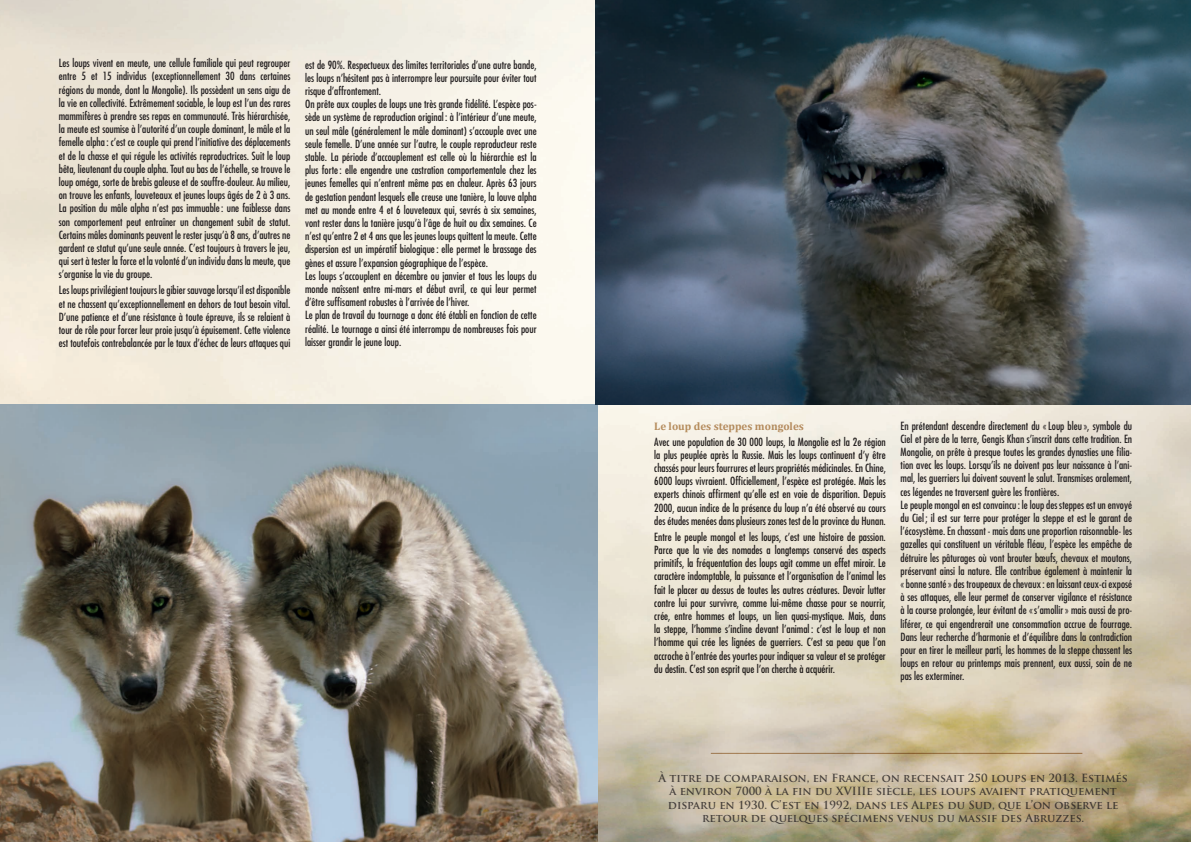
<style>
.page{position:relative;width:1191px;height:842px;background:#fff}
.page>*{position:absolute;margin:0;border:0;box-sizing:border-box;transform-origin:0 0}
.t1{font:condensed 11px/13.2px "Futura";color:#231f20;text-align:justify}
.t2{font:700 11px/13.2px "Trajan Pro";color:#231f20;text-align:center}
.t3{font:700 11px "Cambria";color:#bb9366}
</style>
<div class="page">
<img style="left:0;top:0;width:1191px;height:842px">
<img style="left:0;top:404px;width:597px;height:438px">
<img style="left:595px;top:0;width:596px;height:404px">
<hr style="left:711px;top:753px;width:371px;height:1px;background:#bb9366">
<p class="t1" style="left:59px;top:56px;width:233px">Les loups vivent en meute, une cellule familiale qui peut regrouper entre 5 et 15 individus (exceptionnellement 30 dans certaines régions du monde, dont la Mongolie). Ils possèdent un sens aigu de la vie en collectivité. Extrêmement sociable, le loup est l’un des rares mammifères à prendre ses repas en communauté. Très hiérarchisée, la meute est soumise à l’autorité d’un couple dominant, le mâle et la femelle alpha: c’est ce couple qui prend l’initiative des déplacements et de la chasse et qui régule les activités reproductrices. Suit le loup bêta, lieutenant du couple alpha. Tout au bas de l’échelle, se trouve le loup oméga, sorte de brebis galeuse et de souffre-douleur. Au milieu, on trouve les enfants, louveteaux et jeunes loups âgés de 2 à 3 ans.<br>La position du mâle alpha n’est pas immuable: une faiblesse dans son comportement peut entraîner un changement subit de statut.<br>Certains mâles dominants peuvent le rester jusqu’à 8 ans, d’autres ne gardent ce statut qu’une seule année. C’est toujours à travers le jeu, qui sert à tester la force et la volonté d’un individu dans la meute, que s’organise la vie du groupe.</p>
<p class="t1" style="left:59px;top:284px;width:233px">Les loups privilégient toujours le gibier sauvage lorsqu’il est disponible et ne chassent qu’exceptionnellement en dehors de tout besoin vital.<br>D’une patience et d’une résistance à toute épreuve, ils se relaient à tour de rôle pour forcer leur proie jusqu’à épuisement. Cette violence est toutefois contrebalancée par le taux d’échec de leurs attaques qui</p>
<p class="t1" style="left:305px;top:58px;width:233px">est de 90%. Respectueux des limites territoriales d’une autre bande, les loups n’hésitent pas à interrompre leur poursuite pour éviter tout risque d’affrontement.</p>
<p class="t1" style="left:305px;top:97px;width:233px">On prête aux couples de loups une très grande fidélité. L’espèce pos&shy;sède un système de reproduction original : à l’intérieur d’une meute, un seul mâle (généralement le mâle dominant) s’accouple avec une seule femelle. D’une année sur l’autre, le couple reproducteur reste stable. La période d’accouplement est celle où la hiérarchie est la plus forte: elle engendre une castration comportementale chez les jeunes femelles qui n’entrent même pas en chaleur. Après 63 jours de gestation pendant lesquels elle creuse une tanière, la louve alpha met au monde entre 4 et 6 louveteaux qui, sevrés à six semaines, vont rester dans la tanière jusqu’à l’âge de huit ou dix semaines. Ce n’est qu’entre 2 et 4 ans que les jeunes loups quittent la meute. Cette dispersion est un impératif biologique: elle permet le brassage des gènes et assure l’expansion géographique de l’espèce.</p>
<p class="t1" style="left:305px;top:269px;width:233px">Les loups s’accouplent en décembre ou janvier et tous les loups du monde naîssent entre mi-mars et début avril, ce qui leur permet d’être suffisament robustes à l’arrivée de l’hiver.</p>
<p class="t1" style="left:305px;top:309px;width:233px">Le plan de travail du tournage a donc été établi en fonction de cette réalité. Le tournage a ainsi été interrompu de nombreuses fois pour laisser grandir le jeune loup.</p>
<p class="t3" style="left:654px;top:418px;width:151px">Le loup des steppes mongoles</p>
<p class="t1" style="left:654px;top:435px;width:233px">Avec une population de 30 000 loups, la Mongolie est la 2e région la plus peuplée après la Russie. Mais les loups continuent d’y être chassés pour leurs fourrures et leurs propriétés médicinales. En Chine, 6000 loups vivraient. Officiellement, l’espèce est protégée. Mais les experts chinois affirment qu’elle est en voie de disparition. Depuis 2000, aucun indice de la présence du loup n’a été observé au cours des études menées dans plusieurs zones test de la province du Hunan.</p>
<p class="t1" style="left:654px;top:530px;width:233px">Entre le peuple mongol et les loups, c’est une histoire de passion.<br>Parce que la vie des nomades a longtemps conservé des aspects primitifs, la fréquentation des loups agit comme un effet miroir. Le caractère indomptable, la puissance et l’organisation de l’animal les fait le placer au dessus de toutes les autres créatures. Devoir lutter contre lui pour survivre, comme lui-même chasse pour se nourrir, crée, entre hommes et loups, un lien quasi-mystique. Mais, dans la steppe, l’homme s’incline devant l’animal : c’est le loup et non l’homme qui crée les lignées de guerriers. C’est sa peau que l’on accroche à l’entrée des yourtes pour indiquer sa valeur et se protéger du destin. C’est son esprit que l’on cherche à acquérir.</p>
<p class="t1" style="left:900px;top:419px;width:233px">En prétendant descendre directement du «Loup bleu», symbole du Ciel et père de la terre, Gengis Khan s’inscrit dans cette tradition. En Mongolie, on prête à presque toutes les grandes dynasties une filia&shy;tion avec les loups. Lorsqu’ils ne doivent pas leur naissance à l’ani&shy;mal, les guerriers lui doivent souvent le salut. Transmises oralement, ces légendes ne traversent guère les frontières.</p>
<p class="t1" style="left:900px;top:498px;width:233px">Le peuple mongol en est convaincu: le loup des steppes est un envoyé du Ciel ; il est sur terre pour protéger la steppe et est le garant de l’écosystème. En chassant - mais dans une proportion raisonnable- les gazelles qui constituent un véritable fléau, l’espèce les empêche de détruire les pâturages où vont brouter bœufs, chevaux et moutons, préservant ainsi la nature. Elle contribue également à maintenir la «bonne santé» des troupeaux de chevaux: en laissant ceux-ci exposé à ses attaques, elle leur permet de conserver vigilance et résistance à la course prolongée, leur évitant de «s’amollir» mais aussi de pro&shy;liférer, ce qui engendrerait une consommation accrue de fourrage.<br>Dans leur recherche d’harmonie et d’équilibre dans la contradiction pour en tirer le meilleur parti, les hommes de la steppe chassent les loups en retour au printemps mais prennent, eux aussi, soin de ne pas les exterminer.</p>
<p class="t2" style="left:658px;top:772px;width:471px">À titre de comparaison, en France, on recensait 250 loups en 2013. Estimés à environ 7000 à la fin du XVIIIe siècle, les loups avaient pratiquement disparu en 1930. C’est en 1992, dans les Alpes du Sud, que l’on observe le retour de quelques spécimens venus du massif des Abruzzes.</p>
</div>
